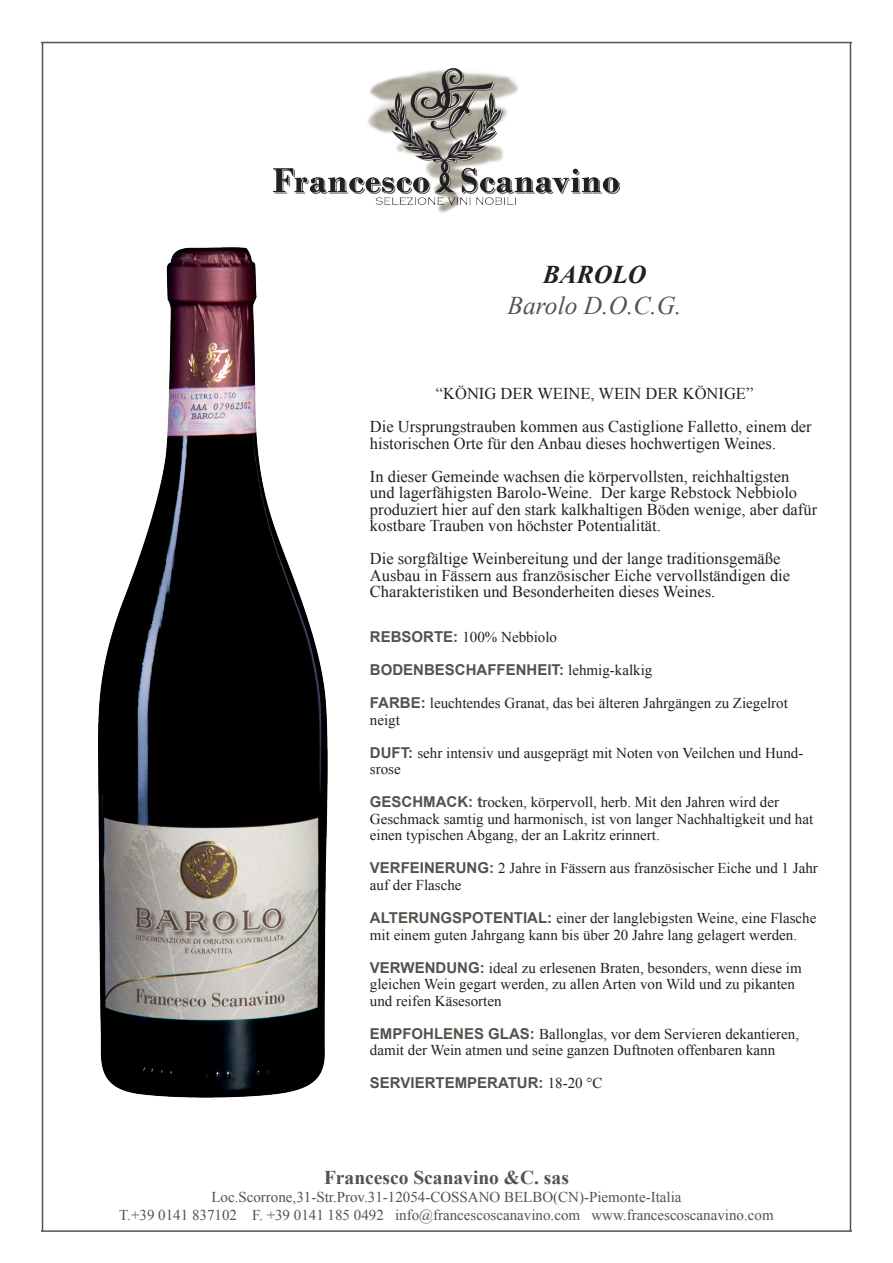
<style>
.page{position:relative;width:893px;height:1263px;background:#fff}
.page>*{position:absolute;margin:0;border:0;box-sizing:border-box;transform-origin:0 0}
.t1{font:italic 25.5px "Times New Roman";color:#56514c}
.t2{font:italic 700 25.5px "Times New Roman";color:#231f20}
.t3{font:700 19.5px "Times New Roman";color:#56514c}
.t4{font:16.5px/16.5px "Times New Roman";color:#231f20}
.t5{font:15px/16.5px "Times New Roman";color:#231f20}
.t6{font:15px/18px "Times New Roman";color:#56514c;text-align:center}
.t7{font:700 15px "Arial";color:#56514c}
.s1{font-family:"Arial";font-weight:700;color:#56514c}
.s2{font-family:"Times New Roman";font-weight:400;color:#231f20}
</style>
<div class="page">
<hr style="left:41px;top:42px;width:811px;height:1px;background:#56514c">
<hr style="left:850px;top:43px;width:1px;height:1188px;background:#56514c">
<hr style="left:41px;top:1230px;width:811px;height:2px;background:#56514c">
<hr style="left:42px;top:43px;width:1px;height:1188px;background:#56514c">
<img style="left:274px;top:68px;width:345px;height:145px">
<img style="left:98px;top:247px;width:229px;height:851px">
<h1 class="t2" style="left:543px;top:257px;width:105px">BAROLO</h1>
<h1 class="t1" style="left:508px;top:288px;width:176px">Barolo D.O.C.G.</h1>
<p class="t4" style="left:370px;top:377px;width:443px;line-height:33px;text-align:center">“KÖNIG DER WEINE, WEIN DER KÖNIGE”<br>Die Ursprungstrauben kommen aus Castiglione Falletto, einem der</p>
<p class="t4" style="left:370px;top:426px;width:421px;line-height:33px">historischen Orte für den Anbau dieses hochwertigen Weines.<br>In dieser Gemeinde wachsen die körpervollsten, reichhaltigsten</p>
<p class="t4" style="left:370px;top:484px;width:449px">und lagerfähigsten Barolo-Weine. Der karge Rebstock Nebbiolo produziert hier auf den stark kalkhaltigen Böden wenige, aber dafür kostbare Trauben von höchster Potentialität.</p>
<p class="t4" style="left:370px;top:550px;width:422px">Die sorgfältige Weinbereitung und der lange traditionsgemäße<br>Ausbau in Fässern aus französischer Eiche vervollständigen die<br>Charakteristiken und Besonderheiten dieses Weines.</p>
<p class="t5" style="left:370px;top:629px;width:189px"><span class="s1">REBSORTE:</span> 100% Nebbiolo</p>
<p class="t7" style="left:370px;top:660px;width:284px">BODENBESCHAFFENHEIT: <span class="s2">lehmig-kalkig</span></p>
<p class="t5" style="left:370px;top:695px;width:419px"><span class="s1">FARBE:</span> leuchtendes Granat, das bei älteren Jahrgängen zu Ziegelrot neigt</p>
<p class="t5" style="left:370px;top:744px;width:435px"><span class="s1">DUFT:</span> sehr intensiv und ausgeprägt mit Noten von Veilchen und Hund&shy;srose</p>
<p class="t5" style="left:370px;top:794px;width:445px"><span class="s1">GESCHMACK: t</span>rocken, körpervoll, herb. Mit den Jahren wird der<br>Geschmack samtig und harmonisch, ist von langer Nachhaltigkeit und hat einen typischen Abgang, der an Lakritz erinnert.</p>
<p class="t5" style="left:370px;top:860px;width:449px"><span class="s1">VERFEINERUNG:</span> 2 Jahre in Fässern aus französischer Eiche und 1 Jahr auf der Flasche</p>
<p class="t5" style="left:370px;top:909px;width:448px"><span class="s1">ALTERUNGSPOTENTIAL:</span> einer der langlebigsten Weine, eine Flasche mit einem guten Jahrgang kann bis über 20 Jahre lang gelagert werden.</p>
<p class="t5" style="left:370px;top:959px;width:433px"><span class="s1">VERWENDUNG:</span> ideal zu erlesenen Braten, besonders, wenn diese im gleichen Wein gegart werden, zu allen Arten von Wild und zu pikanten und reifen Käsesorten</p>
<p class="t5" style="left:370px;top:1025px;width:431px"><span class="s1">EMPFOHLENES GLAS:</span> Ballonglas, vor dem Servieren dekantieren, damit der Wein atmen und seine ganzen Duftnoten offenbaren kann</p>
<p class="t7" style="left:370px;top:1073px;width:234px">SERVIERTEMPERATUR: <span class="s2">18-20 °C</span></p>
<h2 class="t3" style="left:324px;top:1164px;width:246px">Francesco Scanavino &amp;C. sas</h2>
<p class="t6" style="left:119px;top:1187px;width:656px">Loc.Scorrone,31-Str.Prov.31-12054-COSSANO BELBO(CN)-Piemonte-Italia<br>T.+39 0141 837102 F. +39 0141 185 0492 info@francescoscanavino.com www.francescoscanavino.com</p>
</div>
